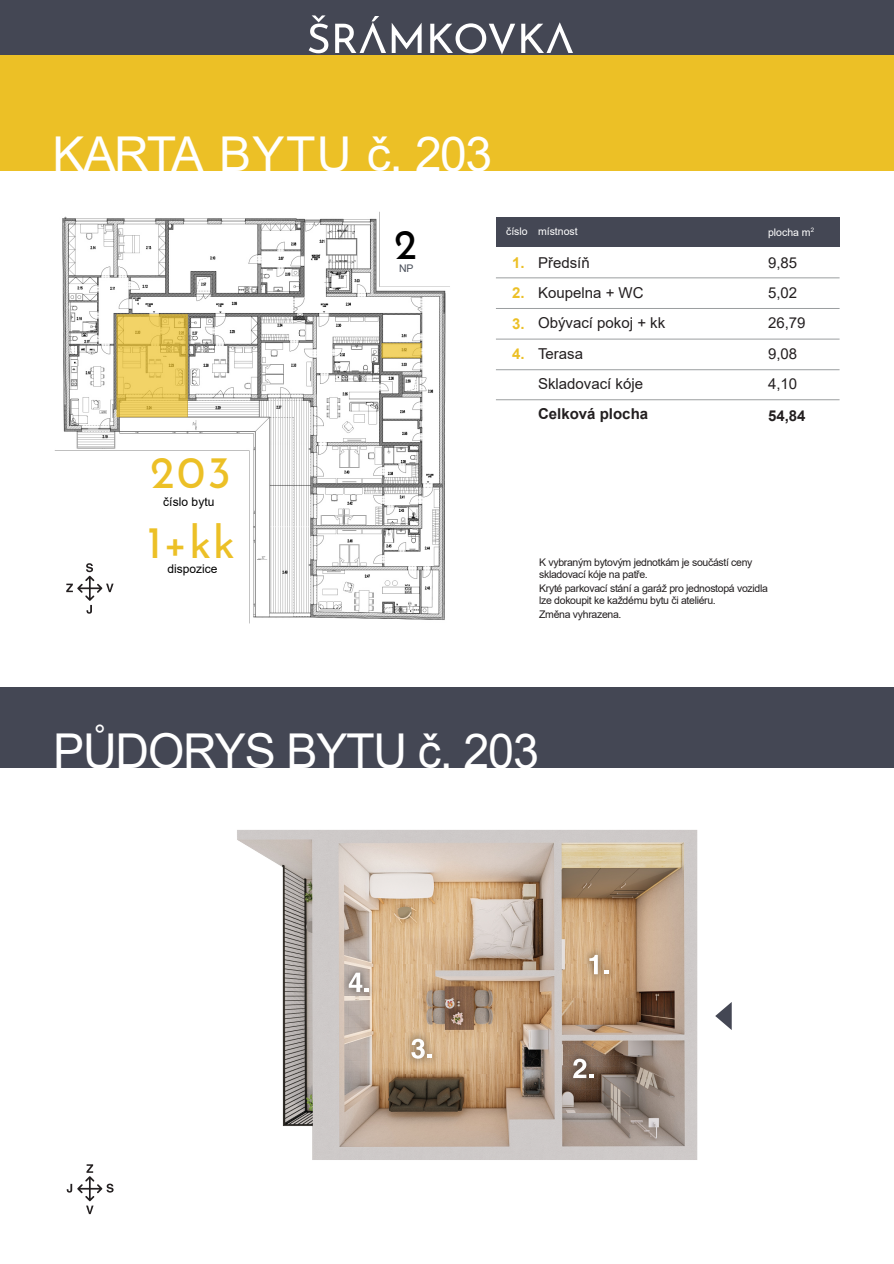
<style>
.page{position:relative;width:894px;height:1264px;background:#fff}
.page>*{position:absolute;margin:0;border:0;box-sizing:border-box;transform-origin:0 0}
.t1{font:48px "Arial";letter-spacing:-.025em;color:#fff}
.t2{font:45px "Josefin Sans";color:#ecc026}
.t3{font:42px "Josefin Sans";color:#010101}
.t4{font:15px/29.8px "Arial";color:#231f20}
.t5{font:700 15px "Arial";color:#231f20}
.t6{font:700 15px/29.4px "Arial";color:#ecc026}
.t7{font:12px "Arial";color:#000001}
.t8{font:10.5px/12px "Arial";letter-spacing:-.03em;color:#231f20}
.t9{font:10.5px "Arial";color:#fff}
.t10{font:10.5px "Arial";color:#4a4f5a}
</style>
<div class="page">
<div style="left:0;top:687px;width:893px;height:80px;background:#444754"></div>
<div style="left:0;top:53px;width:893px;height:118px;background:#ecc026"></div>
<div style="left:0;top:0;width:893px;height:54px;background:#444754"></div>
<div style="left:495px;top:217px;width:344px;height:30px;background:#444754"></div>
<hr style="left:495px;top:277px;width:344px;height:1px;background:#9b9ea0">
<hr style="left:495px;top:308px;width:344px;height:1px;background:#9b9ea0">
<hr style="left:495px;top:338px;width:344px;height:1px;background:#9b9ea0">
<hr style="left:495px;top:369px;width:344px;height:1px;background:#9b9ea0">
<img style="left:237px;top:830px;width:495px;height:330px">
<img style="left:580px;top:945px;width:27px;height:37px">
<svg style="left:589px;top:954px;width:8px;height:20px"></svg>
<img style="left:595px;top:961px;width:22px;height:21px">
<svg style="left:604px;top:970px;width:4px;height:4px"></svg>
<img style="left:564px;top:1049px;width:31px;height:38px">
<img style="left:580px;top:1064px;width:22px;height:22px">
<svg style="left:573px;top:1058px;width:20px;height:19px"></svg>
<img style="left:402px;top:1029px;width:31px;height:38px">
<img style="left:418px;top:1044px;width:22px;height:22px">
<svg style="left:411px;top:1038px;width:20px;height:20px"></svg>
<img style="left:339px;top:963px;width:32px;height:37px">
<img style="left:356px;top:978px;width:22px;height:22px">
<svg style="left:348px;top:972px;width:21px;height:19px"></svg>
<svg style="left:67px;top:1164px;width:46px;height:49px"></svg>
<svg style="left:715px;top:1001px;width:16px;height:28px"></svg>
<hr style="left:495px;top:399px;width:344px;height:1px;background:#9b9ea0">
<svg style="left:308px;top:15px;width:20px;height:38px"></svg>
<svg style="left:335px;top:16px;width:86px;height:37px"></svg>
<svg style="left:430px;top:23px;width:85px;height:31px"></svg>
<svg style="left:521px;top:22px;width:51px;height:31px"></svg>
<img style="left:54px;top:211px;width:630px;height:413px">
<h1 class="t1" style="left:52px;top:136px;width:441px">KARTA BYTU č. 203</h1>
<h2 class="t2" style="left:150px;top:454px;width:82px">203</h2>
<p class="t7" style="left:163px;top:496px;width:53px">číslo bytu</p>
<h2 class="t2" style="left:147px;top:524px;width:89px">1+kk</h2>
<p class="t7" style="left:167px;top:563px;width:52px">dispozice</p>
<h3 class="t3" style="left:394px;top:227px;width:24px">2</h3>
<p class="t10" style="left:399px;top:264px;width:16px">NP</p>
<p class="t9" style="left:506px;top:227px;width:73px">číslo místnost</p>
<p class="t9" style="left:767px;top:228px;width:48px">plocha m<sup>2</sup></p>
<h3 class="t6" style="left:512px;top:249px;width:14px">1.<br>2.</h3>
<h3 class="t6" style="left:512px;top:309px;width:14px;line-height:30.3px">3.<br>4.</h3>
<h3 class="t4" style="left:538px;top:249px;width:53px">Předsíň</h3>
<h3 class="t4" style="left:767px;top:249px;width:39px">9,85<br>5,02<br>26,79</h3>
<h3 class="t4" style="left:538px;top:278px;width:129px;line-height:30.3px">Koupelna + WC<br>Obývací pokoj + kk</h3>
<h3 class="t4" style="left:767px;top:340px;width:31px">9,08<br>4,10</h3>
<h3 class="t4" style="left:538px;top:340px;width:107px">Terasa<br>Skladovací kóje</h3>
<h3 class="t5" style="left:538px;top:408px;width:112px">Celková plocha</h3>
<h3 class="t5" style="left:767px;top:410px;width:39px">54,84</h3>
<p class="t8" style="left:539px;top:557px;width:215px">K vybraným bytovým jednotkám je součástí ceny skladovací kóje na patře.</p>
<p class="t8" style="left:539px;top:583px;width:230px">Kryté parkovací stání a garáž pro jednostopá vozidla lze dokoupit ke každému bytu či ateliéru.</p>
<p class="t8" style="left:539px;top:609px;width:84px">Změna vyhrazena.</p>
<h1 class="t1" style="left:53px;top:732px;width:487px">PŮDORYS BYTU č. 203</h1>
</div>
